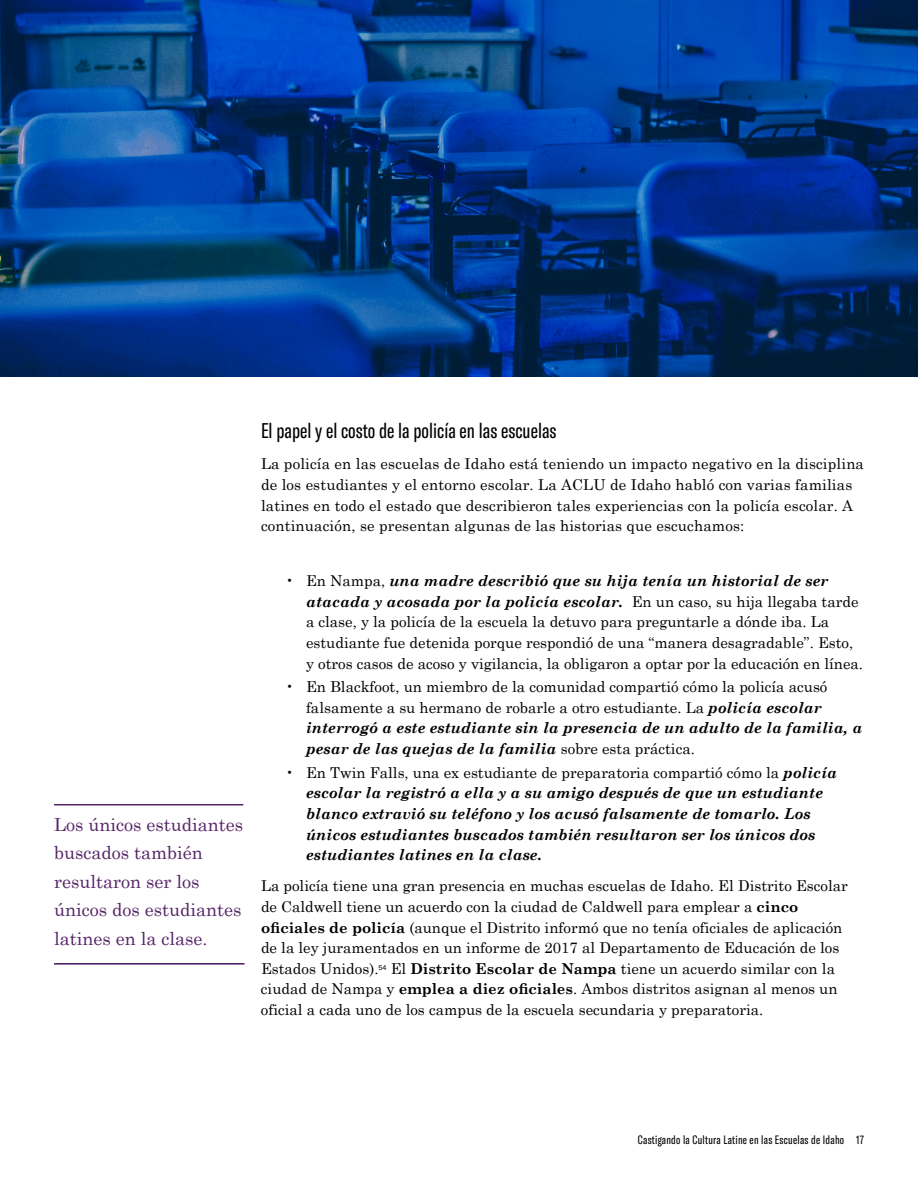
<style>
.page{position:relative;width:918px;height:1188px;background:#fff}
.page>*{position:absolute;margin:0;border:0;box-sizing:border-box;transform-origin:0 0}
.t1{font:extra-condensed 21px "GT America";color:#000}
.t2{font:18px/28.5px "Century Schoolbook";color:#562566}
.t3{font:15px/20.7px "Century Schoolbook";color:#000}
.t4{font:italic 700 15px/20.7px "Century Schoolbook";color:#000}
.t5{font:extra-condensed 12px "GT America";letter-spacing:.02em;color:#000}
.s1{font-weight:700;font-style:italic}
.s2{font-weight:400;font-style:normal}
.s3{font-weight:700}
</style>
<div class="page">
<svg style="left:0;top:0;width:918px;height:376px;background:#023b89"></svg>
<hr style="left:54px;top:804px;width:189px;height:2px;background:#562566">
<hr style="left:54px;top:963px;width:190px;height:2px;background:#562566">
<p class="t2" style="left:54px;top:808px;width:191px">Los únicos estudiantes buscados también resultaron ser los únicos dos estudiantes latines en la clase.</p>
<p class="t1" style="left:261px;top:419px;width:297px">El papel y el costo de la policía en las escuelas</p>
<p class="t3" style="left:261px;top:452px;width:604px">La policía en las escuelas de Idaho está teniendo un impacto negativo en la disciplina de los estudiantes y el entorno escolar. La ACLU de Idaho habló con varias familias latines en todo el estado que describieron tales experiencias con la policía escolar. A continuación, se presentan algunas de las historias que escuchamos:</p>
<p class="t3" style="left:306px;top:569px;width:559px;text-indent:-21px">• En Nampa, <span class="s1">una madre describió que su hija tenía un historial de ser atacada y acosada por la policía escolar.</span> En un caso, su hija llegaba tarde a clase, y la policía de la escuela la detuvo para preguntarle a dónde iba. La estudiante fue detenida porque respondió de una “manera desagradable”. Esto, y otros casos de acoso y vigilancia, la obligaron a optar por la educación en línea.</p>
<p class="t3" style="left:306px;top:675px;width:558px;text-indent:-21px">• En Blackfoot, un miembro de la comunidad compartió cómo la policía acusó falsamente a su hermano de robarle a otro estudiante. La <span class="s1">policía escolar interrogó a este estudiante sin la presencia de un adulto de la familia, a pesar de las quejas de la familia</span> sobre esta práctica.</p>
<p class="t4" style="left:306px;top:762px;width:533px;text-indent:-21px"><span class="s2">• En Twin Falls, una ex estudiante de preparatoria compartió cómo la</span> policía escolar la registró a ella y a su amigo después de que un estudiante blanco extravió su teléfono y los acusó falsamente de tomarlo. Los únicos estudiantes buscados también resultaron ser los únicos dos estudiantes latines en la clase.</p>
<p class="t3" style="left:261px;top:874px;width:588px">La policía tiene una gran presencia en muchas escuelas de Idaho. El Distrito Escolar de Caldwell tiene un acuerdo con la ciudad de Caldwell para emplear a <span class="s3">cinco oficiales de policía</span> (aunque el Distrito informó que no tenía oficiales de aplicación de la ley juramentados en un informe de 2017 al Departamento de Educación de los Estados Unidos).<sup>54</sup> El <span class="s3">Distrito Escolar de Nampa</span> tiene un acuerdo similar con la ciudad de Nampa y <span class="s3">emplea a diez oficiales</span>. Ambos distritos asignan al menos un oficial a cada uno de los campus de la escuela secundaria y preparatoria.</p>
<p class="t5" style="left:638px;top:1132px;width:228px">Castigando la Cultura Latine en las Escuelas de Idaho 17</p>
</div>
